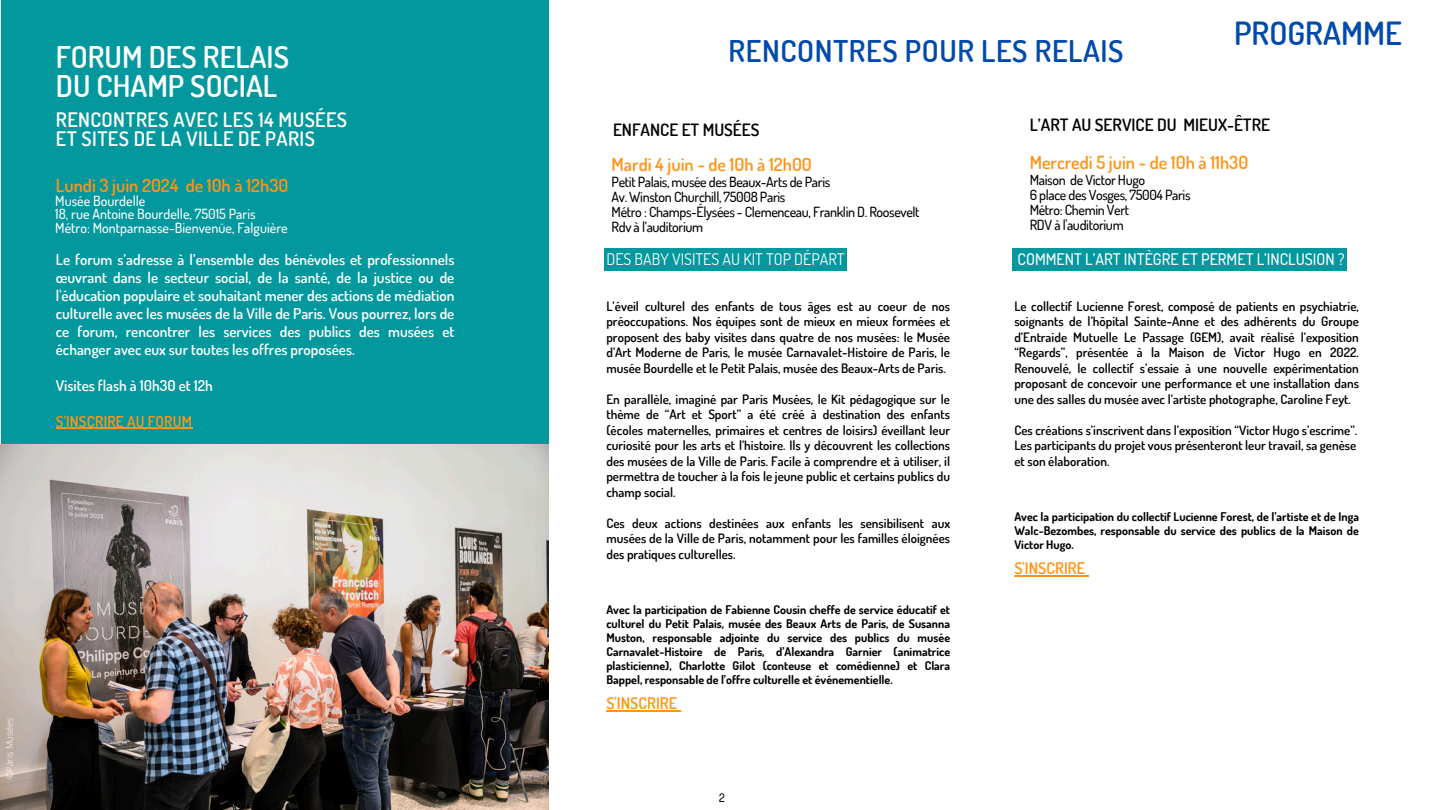
<style>
.page{position:relative;width:1440px;height:810px;background:#fff}
.page>*{position:absolute;margin:0;border:0;box-sizing:border-box;transform-origin:0 0}
.t1{font:600 32px "Dosis";color:#004aad}
.t2{font:600 30px/29.8px "Dosis";color:#fff}
.t3{font:600 30px "Dosis";letter-spacing:.02em;color:#004aad}
.t4{font:600 20px/19.8px "Dosis";letter-spacing:.02em;color:#fff}
.t5{font:600 18px "Dosis";color:#ff9417}
.t6{font:600 17px "Dosis";color:#000}
.t7{font:500 16px "Dosis";color:#fff}
.t8{font:16px "Dosis";color:#fff}
.t9{font:600 16px "Dosis";color:#ff9417}
.t10{font:600 15px/18px "Dosis";color:#fff;text-align:justify}
.t11{font:600 15px "Dosis";letter-spacing:.01em;color:#ff9417}
.t12{font:500 14px "Dosis";letter-spacing:-.025em;color:#000}
.t13{font:500 14px "Dosis";color:#fff}
.t14{font:600 13px/15.5px "Dosis";color:#000;text-align:justify}
.t15{font:700 12px/14px "Dosis";color:#000;text-align:justify}
.t16{font:condensed 12px "Agrandir";color:#000}
.t17{font:300 9px "Open Sans";color:#fff}
</style>
<div class="page">
<div style="left:1px;top:0;width:548px;height:810px;background:#03989e"></div>
<img style="left:0;top:445px;width:549px;height:365px">
<hr style="left:56px;top:427px;width:136px;height:2px;background:#ff9417">
<hr style="left:606px;top:710px;width:71px;height:1px;background:#ff9417">
<div style="left:604px;top:248px;width:243px;height:23px;background:#03989e"></div>
<hr style="left:1014px;top:575px;width:71px;height:1px;background:#ff9417">
<div style="left:1012px;top:248px;width:335px;height:23px;background:#03989e"></div>
<p class="t2" style="left:56px;top:41px;width:235px">FORUM DES RELAIS<br>DU CHAMP SOCIAL</p>
<p class="t4" style="left:56px;top:109px;width:293px">RENCONTRES AVEC LES 14 MUSÉES<br>ET SITES DE LA VILLE DE PARIS</p>
<p class="t5" style="left:56px;top:174px;width:234px">Lundi 3 juin 2024 de 10h à 12h30</p>
<p class="t13" style="left:55px;top:191px;width:92px">Musée Bourdelle</p>
<p class="t13" style="left:55px;top:205px;width:202px">18, rue Antoine Bourdelle, 75015 Paris</p>
<h5 class="t13" style="left:55px;top:218px;width:234px">Métro: Montparnasse-Bienvenüe, Falguière</h5>
<h2 class="t10" style="left:56px;top:250px;width:400px">Le forum s’adresse à l’ensemble des bénévoles et professionnels œuvrant dans le secteur social, de la santé, de la justice ou de l'éducation populaire et souhaitant mener des actions de médiation culturelle avec les musées de la Ville de Paris. Vous pourrez, lors de ce forum, rencontrer les services des publics des musées et échanger avec eux sur toutes les offres proposées.</h2>
<h4 class="t10" style="left:56px;top:376px;width:159px">Visites flash à 10h30 et 12h</h4>
<p class="t11" style="left:56px;top:411px;width:138px">S'INSCRIRE AU FORUM</p>
<h1 class="t17" style="left:3px;top:779px;width:62px;rotate:-90deg">©Paris Musées</h1>
<h1 class="t3" style="left:729px;top:31px;width:396px">RENCONTRES POUR LES RELAIS</h1>
<p class="t1" style="left:1234px;top:12px;width:169px">PROGRAMME</p>
<h4 class="t6" style="left:613px;top:119px;width:148px">ENFANCE ET MUSÉES</h4>
<p class="t5" style="left:612px;top:153px;width:202px">Mardi 4 juin - de 10h à 12h00</p>
<p class="t12" style="left:612px;top:173px;width:220px">Petit Palais, musée des Beaux-Arts de Paris</p>
<p class="t12" style="left:612px;top:188px;width:175px">Av. Winston Churchill, 75008 Paris</p>
<p class="t12" style="left:612px;top:203px;width:309px">Métro : Champs-Élysées - Clemenceau, Franklin D. Roosevelt</p>
<h6 class="t12" style="left:612px;top:218px;width:93px">Rdv à l’auditorium</h6>
<h3 class="t8" style="left:606px;top:249px;width:240px">DES BABY VISITES AU KIT TOP DÉPART</h3>
<p class="t14" style="left:606px;top:298px;width:345px">L’éveil culturel des enfants de tous âges est au coeur de nos préoccupations. Nos équipes sont de mieux en mieux formées et proposent des baby visites dans quatre de nos musées: le Musée d’Art Moderne de Paris, le musée Carnavalet-Histoire de Paris, le musée Bourdelle et le Petit Palais, musée des Beaux-Arts de Paris.</p>
<p class="t14" style="left:606px;top:391px;width:345px">En parallèle, imaginé par Paris Musées, le Kit pédagogique sur le thème de “Art et Sport” a été créé à destination des enfants (écoles maternelles, primaires et centres de loisirs) éveillant leur curiosité pour les arts et l’histoire. Ils y découvrent les collections des musées de la Ville de Paris. Facile à comprendre et à utiliser, il permettra de toucher à la fois le jeune public et certains publics du champ social.</p>
<p class="t14" style="left:606px;top:515px;width:345px">Ces deux actions destinées aux enfants les sensibilisent aux musées de la Ville de Paris, notamment pour les familles éloignées des pratiques culturelles.</p>
<p class="t15" style="left:606px;top:602px;width:345px">Avec la participation de Fabienne Cousin cheffe de service éducatif et culturel du Petit Palais, musée des Beaux Arts de Paris, de Susanna Muston, responsable adjointe du service des publics du musée Carnavalet-Histoire de Paris, d’Alexandra Garnier (animatrice plasticienne), Charlotte Gilot (conteuse et comédienne) et Clara Bappel, responsable de l’offre culturelle et événementielle.</p>
<h5 class="t9" style="left:606px;top:693px;width:72px">S'INSCRIRE</h5>
<p class="t16" style="left:719px;top:793px;width:8px">2</p>
<p class="t6" style="left:1030px;top:113px;width:242px">L’ART AU SERVICE DU MIEUX-ÊTRE</p>
<h4 class="t5" style="left:1030px;top:150px;width:220px">Mercredi 5 juin - de 10h à 11h30</h4>
<p class="t12" style="left:1030px;top:171px;width:117px">Maison de Victor Hugo</p>
<p class="t12" style="left:1030px;top:186px;width:162px">6 place des Vosges, 75004 Paris</p>
<p class="t12" style="left:1030px;top:201px;width:101px">Métro: Chemin Vert</p>
<p class="t12" style="left:1030px;top:216px;width:95px">RDV à l'auditorium</p>
<h5 class="t7" style="left:1018px;top:249px;width:328px">COMMENT L’ART INTÈGRE ET PERMET L’INCLUSION ?</h5>
<h5 class="t14" style="left:1014px;top:298px;width:346px">Le collectif Lucienne Forest, composé de patients en psychiatrie, soignants de l’hôpital Sainte-Anne et des adhérents du Groupe d’Entraide Mutuelle Le Passage (GEM), avait réalisé l’exposition “Regards”, présentée à la Maison de Victor Hugo en 2022.<br>Renouvelé, le collectif s’essaie à une nouvelle expérimentation proposant de concevoir une performance et une installation dans une des salles du musée avec l’artiste photographe, Caroline Feyt.</h5>
<p class="t14" style="left:1014px;top:422px;width:344px">Ces créations s’inscrivent dans l’exposition “Victor Hugo s’escrime”.</p>
<p class="t14" style="left:1014px;top:438px;width:344px">Les participants du projet vous présenteront leur travail, sa genèse et son élaboration.</p>
<p class="t15" style="left:1014px;top:509px;width:346px">Avec la participation du collectif Lucienne Forest, de l’artiste et de Inga Walc-Bezombes, responsable du service des publics de la Maison de Victor Hugo.</p>
<p class="t9" style="left:1014px;top:558px;width:72px">S'INSCRIRE</p>
</div>
